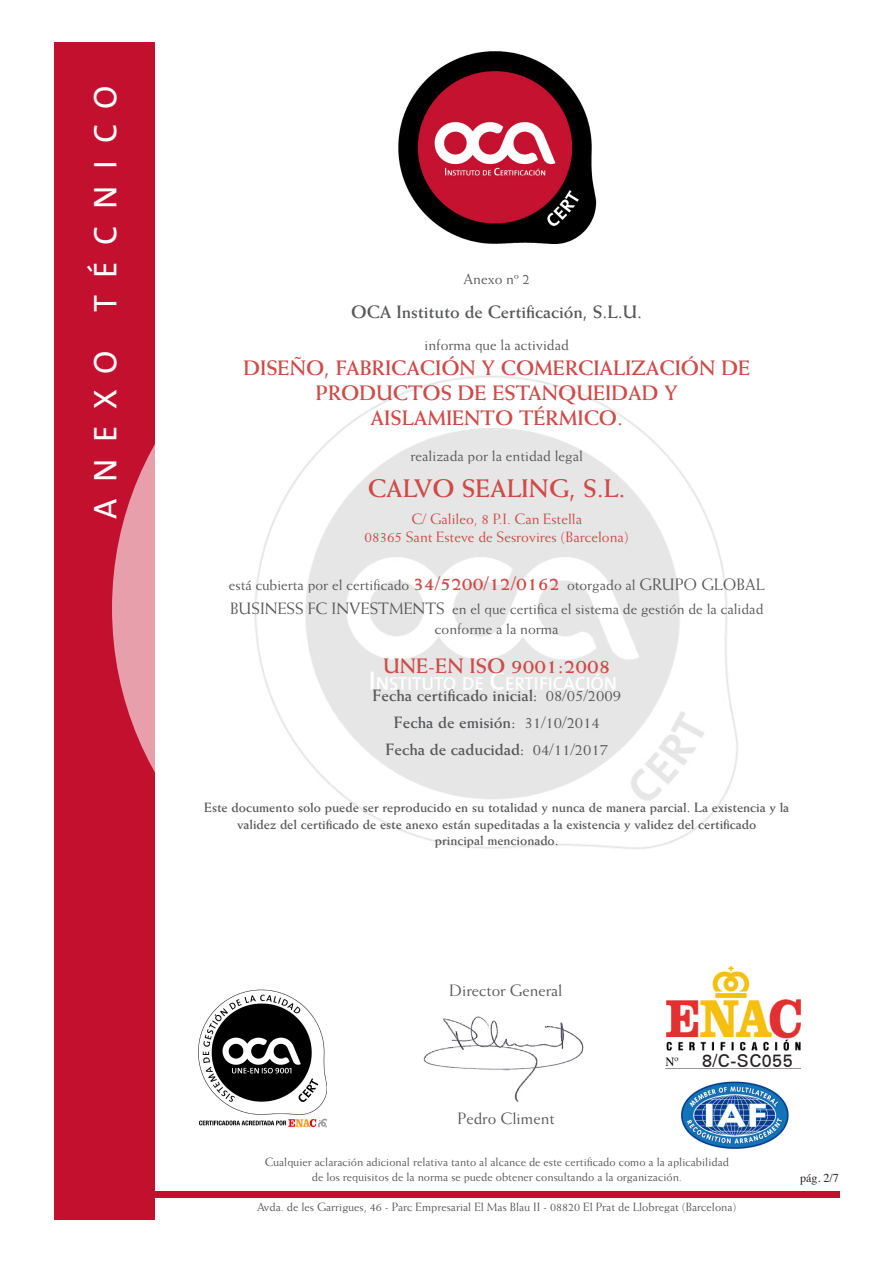
<style>
.page{position:relative;width:893px;height:1263px;background:#fff}
.page>*{position:absolute;margin:0;border:0;box-sizing:border-box;transform-origin:0 0}
.t1{font:33px "The Sans Caps";letter-spacing:.5em;color:#fff}
.t2{font:700 25.5px "Weiss LT";color:#ce4b49}
.t3{font:700 21px/25.2px "Weiss LT";color:#ce4b49;text-align:center}
.t4{font:700 18px "Weiss LT";color:#57585a}
.t5{font:500 18px "Univers CE";letter-spacing:.025em;color:#231f20}
.t6{font:700 16.5px "Weiss LT";color:#57585a}
.t7{font:16.5px "Weiss LT";color:#57585a}
.t8{font:15px/19.5px "Weiss LT";color:#57585a;text-align:center}
.t9{font:15px "Weiss LT";color:#ce4b49}
.t10{font:700 13.5px/16.5px "Weiss LT";color:#57585a;text-align:center}
.t11{font:12px "Weiss LT";color:#57585a}
.t12{font:12px "Times";color:#231f20}
.s1{font-weight:700;font-size:19.5px;color:#ce4b49}
.s2{font-size:16.5px}
.s3{font-weight:400}
</style>
<div class="page">
<img style="left:398px;top:51px;width:199px;height:193px">
<img style="left:255px;top:376px;width:483px;height:473px">
<div style="left:54px;top:43px;width:101px;height:1177px;background:#c3102f"></div>
<svg style="left:112px;top:444px;width:43px;height:328px"></svg>
<div style="left:145px;top:1191px;width:694px;height:7px;background:#c3102f"></div>
<img style="left:199px;top:989px;width:128px;height:138px">
<img style="left:682px;top:1081px;width:107px;height:68px">
<img style="left:423px;top:1016px;width:161px;height:86px">
<img style="left:666px;top:966px;width:135px;height:103px">
<p class="t1" style="left:78px;top:519px;width:435px;rotate:-90deg">ANEXO TÉCNICO</p>
<p class="t8" style="left:464px;top:268px;width:68px">Anexo nº 2</p>
<p class="t4" style="left:351px;top:301px;width:292px">OCA Instituto de Certificación, S.L.U.</p>
<p class="t8" style="left:425px;top:334px;width:146px">informa que la actividad</p>
<p class="t3" style="left:243px;top:355px;width:508px">DISEÑO, FABRICACIÓN Y COMERCIALIZACIÓN DE<br>PRODUCTOS DE ESTANQUEIDAD Y</p>
<p class="t3" style="left:371px;top:405px;width:254px">AISLAMIENTO TÉRMICO.</p>
<p class="t8" style="left:410px;top:446px;width:174px">realizada por la entidad legal</p>
<p class="t2" style="left:368px;top:473px;width:259px">CALVO SEALING, S.L.</p>
<p class="t9" style="left:411px;top:510px;width:172px">C/ Galileo, 8 P.I. Can Estella</p>
<p class="t9" style="left:365px;top:528px;width:266px">08365 Sant Esteve de Sesrovires (Barcelona)</p>
<p class="t8" style="left:229px;top:575px;width:537px">está cubierta por el certificado <span class="s1">34/5200/12/0162</span> otorgado al <span class="s2">GRUPO GLOBAL</span></p>
<p class="t8" style="left:230px;top:599px;width:535px"><span class="s2">BUSINESS FC INVESTMENTS</span> en el que certifica el sistema de gestión de la calidad conforme a la norma</p>
<p class="t3" style="left:383px;top:653px;width:229px">UNE-EN ISO 9001:2008</p>
<p class="t6" style="left:373px;top:686px;width:250px">Fecha certificado inicial: <span class="s3">08/05/2009</span></p>
<p class="t6" style="left:394px;top:713px;width:207px">Fecha de emisión: <span class="s3">31/10/2014</span></p>
<p class="t6" style="left:386px;top:740px;width:224px">Fecha de caducidad: <span class="s3">04/11/2017</span></p>
<p class="t10" style="left:204px;top:799px;width:586px">Este documento solo puede ser reproducido en su totalidad y nunca de manera parcial. La existencia y la validez del certificado de este anexo están supeditadas a la existencia y validez del certificado</p>
<p class="t10" style="left:435px;top:832px;width:125px">principal mencionado.</p>
<p class="t7" style="left:450px;top:981px;width:114px">Director General</p>
<p class="t5" style="left:702px;top:1050px;width:92px">8/C-SC055</p>
<p class="t7" style="left:457px;top:1108px;width:99px">Pedro Climent</p>
<p class="t11" style="left:265px;top:1155px;width:466px">Cualquier aclaración adicional relativa tanto al alcance de este certificado como a la aplicabilidad</p>
<p class="t11" style="left:312px;top:1170px;width:372px">de los requisitos de la norma se puede obtener consultando a la organización.</p>
<p class="t11" style="left:257px;top:1200px;width:481px">Avda. de les Garrigues, 46 - Parc Empresarial El Mas Blau II - 08820 El Prat de Llobregat (Barcelona)</p>
<p class="t12" style="left:800px;top:1166px;width:40px">pág. 2/7</p>
</div>
